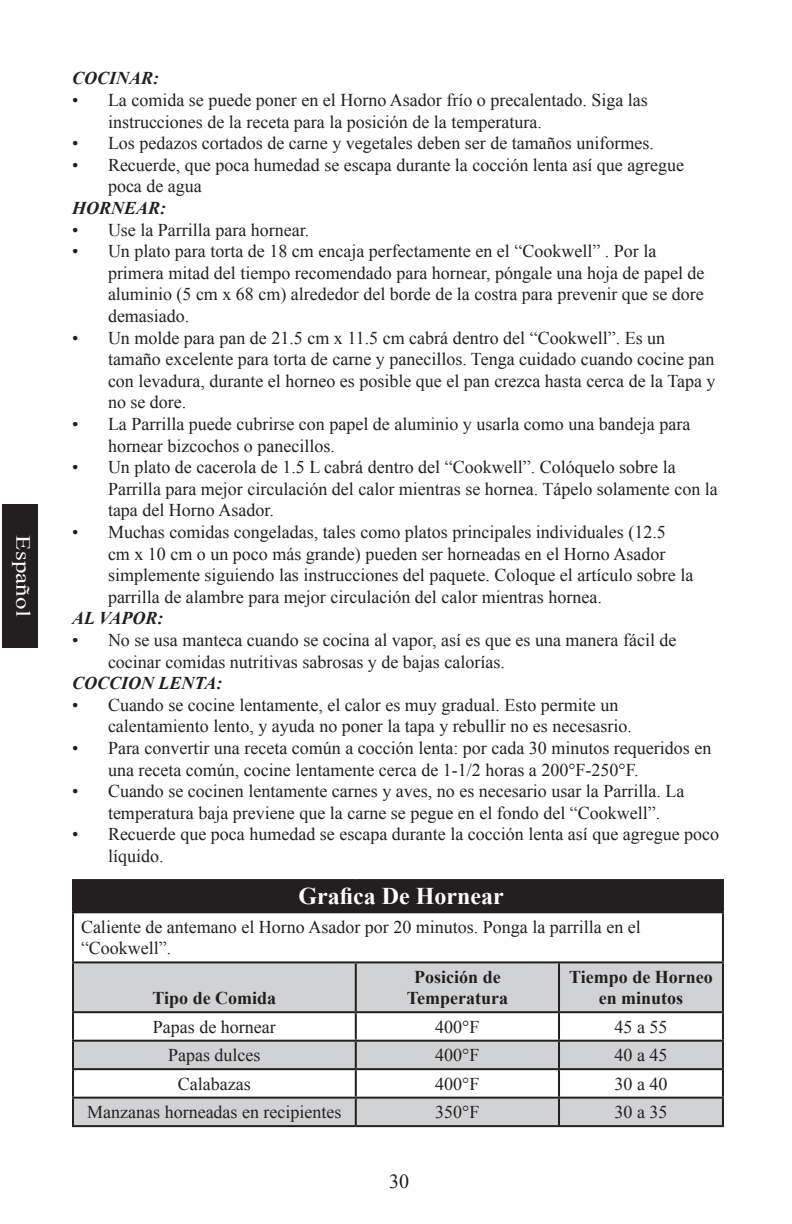
<style>
.page{position:relative;width:792px;height:1224px;background:#fff}
.page>*{position:absolute;margin:0;border:0;box-sizing:border-box;transform-origin:0 0}
.t1{font:700 24px "Times New Roman";color:#fff}
.t2{font:20px "Times New Roman";letter-spacing:.005em;color:#fff;scale:1.25 1}
.t3{font:20px "Times New Roman";color:#231f20}
.t4{font:18px/21.6px "Times New Roman";color:#231f20}
.t5{font:700 18px/21.6px "Times New Roman";color:#231f20;text-align:center}
.t6{font:italic 700 18px "Times New Roman";color:#231f20}
</style>
<div class="page">
<div style="left:2px;top:504px;width:36px;height:144px;background:#231f20"></div>
<div style="left:73px;top:880px;width:650px;height:32px;background:#231f20"></div>
<svg style="left:74px;top:963px;width:648px;height:162px;fill:#d1d2d4"></svg>
<hr style="left:72px;top:911px;width:284px;height:2px;background:#231f20">
<hr style="left:356px;top:911px;width:203px;height:2px;background:#231f20">
<hr style="left:559px;top:911px;width:165px;height:2px;background:#231f20">
<hr style="left:72px;top:879px;width:284px;height:2px;background:#231f20">
<hr style="left:72px;top:881px;width:2px;height:30px;background:#231f20">
<hr style="left:356px;top:879px;width:203px;height:2px;background:#231f20">
<hr style="left:559px;top:879px;width:165px;height:2px;background:#231f20">
<hr style="left:722px;top:881px;width:2px;height:30px;background:#231f20">
<hr style="left:72px;top:913px;width:2px;height:48px;background:#231f20">
<hr style="left:722px;top:913px;width:2px;height:48px;background:#231f20">
<hr style="left:72px;top:961px;width:284px;height:2px;background:#231f20">
<hr style="left:72px;top:963px;width:2px;height:48px;background:#231f20">
<hr style="left:356px;top:961px;width:203px;height:2px;background:#231f20">
<hr style="left:355px;top:963px;width:2px;height:48px;background:#231f20">
<hr style="left:559px;top:961px;width:165px;height:2px;background:#231f20">
<hr style="left:558px;top:963px;width:2px;height:48px;background:#231f20">
<hr style="left:722px;top:963px;width:2px;height:48px;background:#231f20">
<hr style="left:72px;top:1011px;width:284px;height:2px;background:#231f20">
<hr style="left:72px;top:1013px;width:2px;height:27px;background:#231f20">
<hr style="left:356px;top:1011px;width:203px;height:2px;background:#231f20">
<hr style="left:355px;top:1013px;width:2px;height:27px;background:#231f20">
<hr style="left:559px;top:1011px;width:165px;height:2px;background:#231f20">
<hr style="left:558px;top:1013px;width:2px;height:27px;background:#231f20">
<hr style="left:722px;top:1013px;width:2px;height:27px;background:#231f20">
<hr style="left:72px;top:1040px;width:284px;height:2px;background:#231f20">
<hr style="left:72px;top:1042px;width:2px;height:26px;background:#231f20">
<hr style="left:356px;top:1040px;width:203px;height:2px;background:#231f20">
<hr style="left:355px;top:1042px;width:2px;height:26px;background:#231f20">
<hr style="left:559px;top:1040px;width:165px;height:2px;background:#231f20">
<hr style="left:558px;top:1042px;width:2px;height:26px;background:#231f20">
<hr style="left:722px;top:1042px;width:2px;height:26px;background:#231f20">
<hr style="left:72px;top:1068px;width:284px;height:2px;background:#231f20">
<hr style="left:72px;top:1070px;width:2px;height:27px;background:#231f20">
<hr style="left:356px;top:1068px;width:203px;height:2px;background:#231f20">
<hr style="left:355px;top:1070px;width:2px;height:27px;background:#231f20">
<hr style="left:559px;top:1068px;width:165px;height:2px;background:#231f20">
<hr style="left:558px;top:1070px;width:2px;height:27px;background:#231f20">
<hr style="left:722px;top:1070px;width:2px;height:27px;background:#231f20">
<hr style="left:72px;top:1097px;width:284px;height:2px;background:#231f20">
<hr style="left:72px;top:1099px;width:2px;height:26px;background:#231f20">
<hr style="left:356px;top:1097px;width:203px;height:2px;background:#231f20">
<hr style="left:355px;top:1099px;width:2px;height:26px;background:#231f20">
<hr style="left:559px;top:1097px;width:165px;height:2px;background:#231f20">
<hr style="left:558px;top:1099px;width:2px;height:26px;background:#231f20">
<hr style="left:722px;top:1099px;width:2px;height:26px;background:#231f20">
<hr style="left:72px;top:1125px;width:284px;height:2px;background:#231f20">
<hr style="left:356px;top:1125px;width:203px;height:2px;background:#231f20">
<hr style="left:559px;top:1125px;width:165px;height:2px;background:#231f20">
<p class="t2" style="left:37px;top:535px;width:67px;rotate:90deg">Español</p>
<p class="t6" style="left:72px;top:66px;width:89px">COCINAR:</p>
<p class="t4" style="left:108px;top:89px;width:541px;text-indent:-36px">• La comida se puede poner en el Horno Asador frío o precalentado. Siga las instrucciones de la receta para la posición de la temperatura.</p>
<p class="t4" style="left:72px;top:132px;width:583px">• Los pedazos cortados de carne y vegetales deben ser de tamaños uniformes.</p>
<p class="t4" style="left:108px;top:154px;width:578px;text-indent:-36px">• Recuerde, que poca humedad se escapa durante la cocción lenta así que agregue poca de agua</p>
<p class="t6" style="left:72px;top:196px;width:96px">HORNEAR:</p>
<p class="t4" style="left:72px;top:219px;width:239px">• Use la Parrilla para hornear.</p>
<p class="t4" style="left:108px;top:240px;width:598px;text-indent:-36px">• Un plato para torta de 18 cm encaja perfectamente en el “Cookwell” . Por la primera mitad del tiempo recomendado para hornear, póngale una hoja de papel de aluminio (5 cm x 68 cm) alrededor del borde de la costra para prevenir que se dore demasiado.</p>
<p class="t4" style="left:108px;top:327px;width:609px;text-indent:-36px">• Un molde para pan de 21.5 cm x 11.5 cm cabrá dentro del “Cookwell”. Es un tamaño excelente para torta de carne y panecillos. Tenga cuidado cuando cocine pan con levadura, durante el horneo es posible que el pan crezca hasta cerca de la Tapa y no se dore.</p>
<p class="t4" style="left:108px;top:413px;width:584px;text-indent:-36px">• La Parrilla puede cubrirse con papel de aluminio y usarla como una bandeja para hornear bizcochos o panecillos.</p>
<p class="t4" style="left:108px;top:456px;width:611px;text-indent:-36px">• Un plato de cacerola de 1.5 L cabrá dentro del “Cookwell”. Colóquelo sobre la<br>Parrilla para mejor circulación del calor mientras se hornea. Tápelo solamente con la tapa del Horno Asador.</p>
<p class="t4" style="left:108px;top:521px;width:587px;text-indent:-36px">• Muchas comidas congeladas, tales como platos principales individuales (12.5<br>cm x 10 cm o un poco más grande) pueden ser horneadas en el Horno Asador simplemente siguiendo las instrucciones del paquete. Coloque el artículo sobre la parrilla de alambre para mejor circulación del calor mientras hornea.</p>
<p class="t6" style="left:72px;top:606px;width:93px">AL VAPOR:</p>
<p class="t4" style="left:108px;top:629px;width:570px;text-indent:-36px">• No se usa manteca cuando se cocina al vapor, así es que es una manera fácil de cocinar comidas nutritivas sabrosas y de bajas calorías.</p>
<p class="t6" style="left:72px;top:671px;width:152px">COCCION LENTA:</p>
<p class="t4" style="left:108px;top:694px;width:525px;text-indent:-36px">• Cuando se cocine lentamente, el calor es muy gradual. Esto permite un calentamiento lento, y ayuda no poner la tapa y rebullir no es necesasrio.</p>
<p class="t4" style="left:108px;top:737px;width:605px;text-indent:-36px">• Para convertir una receta común a cocción lenta: por cada 30 minutos requeridos en una receta común, cocine lentamente cerca de 1-1/2 horas a 200°F-250°F.</p>
<p class="t4" style="left:108px;top:780px;width:578px;text-indent:-36px">• Cuando se cocinen lentamente carnes y aves, no es necesario usar la Parrilla. La temperatura baja previene que la carne se pegue en el fondo del “Cookwell”.</p>
<p class="t4" style="left:108px;top:823px;width:613px;text-indent:-36px">• Recuerde que poca humedad se escapa durante la cocción lenta así que agregue poco líquido.</p>
<h1 class="t1" style="left:299px;top:880px;width:207px">Grafica De Hornear</h1>
<p class="t4" style="left:81px;top:916px;width:561px">Caliente de antemano el Horno Asador por 20 minutos. Ponga la parrilla en el “Cookwell”.</p>
<p class="t5" style="left:153px;top:987px;width:125px">Tipo de Comida</p>
<p class="t5" style="left:407px;top:965px;width:103px">Posición de<br>Temperatura</p>
<p class="t5" style="left:569px;top:965px;width:145px">Tiempo de Horneo en minutos</p>
<p class="t4" style="left:153px;top:1016px;width:124px">Papas de hornear</p>
<p class="t4" style="left:435px;top:1016px;width:46px">400°F</p>
<p class="t4" style="left:615px;top:1016px;width:54px">45 a 55</p>
<p class="t4" style="left:168px;top:1044px;width:94px">Papas dulces</p>
<p class="t4" style="left:435px;top:1044px;width:46px">400°F</p>
<p class="t4" style="left:615px;top:1044px;width:54px">40 a 45</p>
<p class="t4" style="left:178px;top:1073px;width:74px">Calabazas</p>
<p class="t4" style="left:435px;top:1073px;width:46px">400°F</p>
<p class="t4" style="left:615px;top:1073px;width:54px">30 a 40</p>
<p class="t4" style="left:87px;top:1101px;width:256px">Manzanas horneadas en recipientes</p>
<p class="t4" style="left:435px;top:1101px;width:46px">350°F</p>
<p class="t4" style="left:615px;top:1101px;width:54px">30 a 35</p>
<p class="t3" style="left:389px;top:1168px;width:21px">30</p>
</div>
